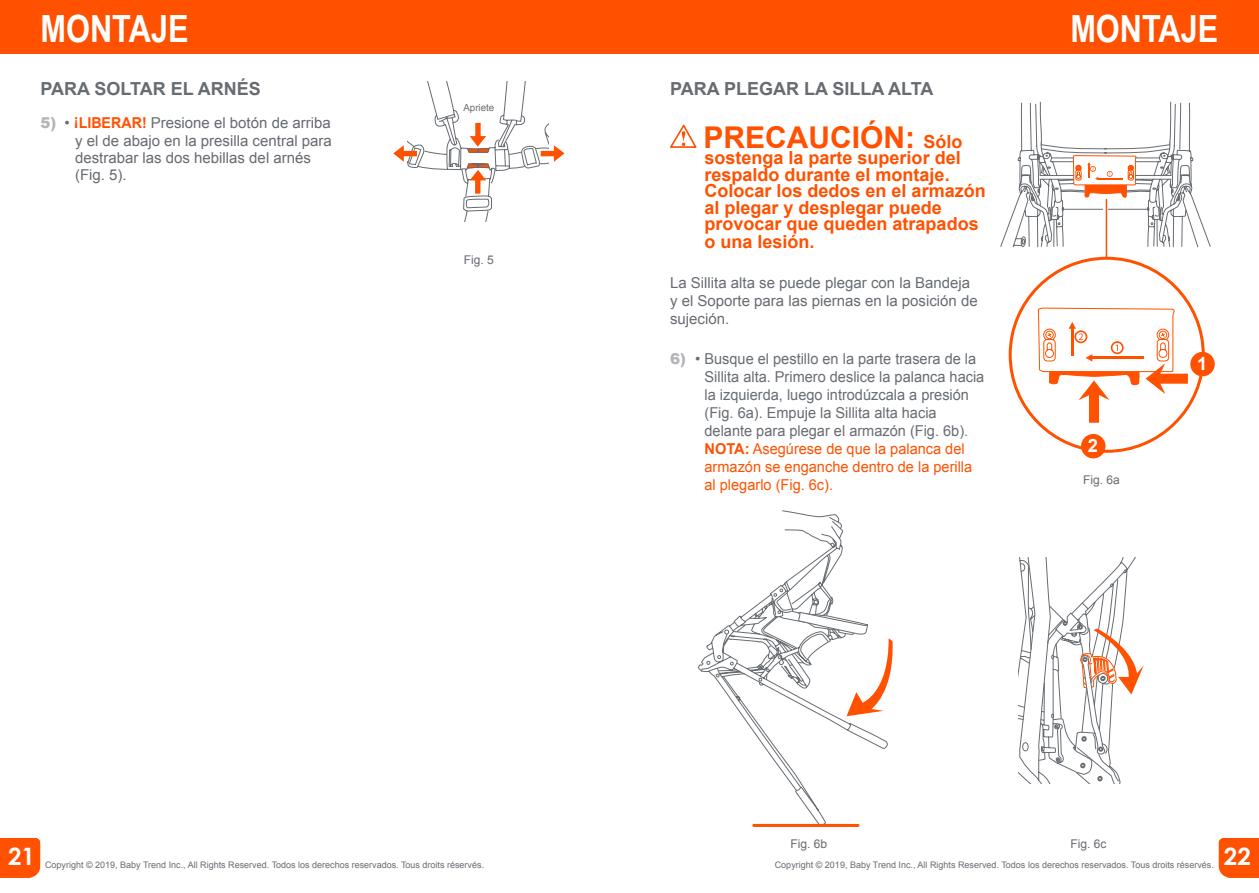
<style>
.page{position:relative;width:1259px;height:893px;background:#fff}
.page>*{position:absolute;margin:0;border:0;box-sizing:border-box;transform-origin:0 0}
.t1{font:700 37.5px "Arial Narrow";color:#fff}
.t2{font:700 30px "Arial";color:#ff5100}
.t3{font:700 24px "Century Gothic";color:#fff}
.t4{font:700 18.3px "Arial";color:#fff}
.t5{font:700 18px/16.8px "Arial";color:#ff5100}
.t6{font:700 18px "Arial";color:#676c72}
.t7{font:15px/18px "Arial";color:#676c72}
.t8{font:15px/17.2px "Arial";color:#666a71}
.t9{font:12px "Arial";color:#666a71}
.t10{font:9.75px "Arial";color:#6d6b6d}
.t11{font:9px "Arial";color:#676c72}
.s1{font-weight:900;color:#b6b5b6}
.s2{color:#6d6b6d}
.s3{font-weight:700;color:#ff5100}
.s4{font-size:18px}
.s5{font-weight:900;color:#b3b5b8}
.s6{color:#41ad49}
.s7{color:#ff5100}
</style>
<div class="page">
<div style="left:0;top:838px;width:40px;height:40px;background:#ff5100"></div>
<div style="left:1218px;top:838px;width:41px;height:40px;background:#ff5100"></div>
<div style="left:0;top:0;width:629px;height:54px;background:#ff5100"></div>
<div style="left:629px;top:0;width:630px;height:54px;background:#ff5100"></div>
<svg style="left:393px;top:82px;width:171px;height:140px"></svg>
<svg style="left:670px;top:124px;width:27px;height:24px"></svg>
<svg style="left:697px;top:550px;width:191px;height:277px"></svg>
<svg style="left:782px;top:510px;width:62px;height:40px"></svg>
<svg style="left:780px;top:612px;width:113px;height:104px"></svg>
<hr style="left:753px;top:824px;width:105px;height:3px;background:#ff5100">
<svg style="left:1018px;top:557px;width:125px;height:226px"></svg>
<svg style="left:1000px;top:101px;width:211px;height:186px"></svg>
<hr style="left:1105px;top:200px;width:2px;height:58px;background:#ff5100">
<svg style="left:1037px;top:308px;width:151px;height:115px"></svg>
<div style="left:1190px;top:352px;width:24px;height:24px;background:#ff5100;border-radius:50%"></div>
<div style="left:1081px;top:434px;width:24px;height:24px;background:#ff5100;border-radius:50%"></div>
<h1 class="t1" style="left:40px;top:0;width:150px">MONTAJE</h1>
<h1 class="t1" style="left:1070px;top:0;width:150px">MONTAJE</h1>
<p class="t6" style="left:40px;top:76px;width:222px">PARA SOLTAR EL ARNÉS</p>
<p class="t8" style="left:75px;top:115px;width:258px;text-indent:-34px"><span class="s1">5)</span> <span class="s2">•</span> <sup>¡</sup><span class="s3">LIBERAR!</span> Presione el botón de arriba y el de abajo en la presilla central para destrabar las dos hebillas del arnés (Fig. 5).</p>
<p class="t10" style="left:463px;top:101px;width:32px">Apriete</p>
<p class="t9" style="left:464px;top:252px;width:32px">Fig. 5</p>
<p class="t6" style="left:670px;top:77px;width:265px">PARA PLEGAR LA SILLA ALTA</p>
<h2 class="t2" style="left:703px;top:117px;width:261px">PRECAUCIÓN: <span class="s4">Sólo</span></h2>
<p class="t5" style="left:704px;top:150px;width:283px">sostenga la parte superior del respaldo durante el montaje.<br>Colocar los dedos en el armazón al plegar y desplegar puede provocar que queden atrapados o una lesión.</p>
<p class="t7" style="left:670px;top:274px;width:309px">La Sillita alta se puede plegar con la Bandeja y el Soporte para las piernas en la posición de sujeción.</p>
<p class="t7" style="left:704px;top:349px;width:281px;text-indent:-34px"><span class="s5">6)</span> • Busque el pestillo en la parte trasera de la Sillita alta. Primero deslice la palanca hacia la izquierda, luego introdúzcala a presión (Fig. 6a). Empuje la Sillita alta hacia delante para plegar el armazón (Fig. 6b)<span class="s6">.<br></span><span class="s3">NOTA:</span> <span class="s7">Asegúrese de que la palanca del armazón se enganche dentro de la perilla al plegarlo (Fig. 6c).</span></p>
<p class="t4" style="left:1087px;top:433px;width:12px">2</p>
<p class="t9" style="left:1083px;top:471px;width:38px">Fig. 6a</p>
<p class="t4" style="left:1197px;top:351px;width:12px">1</p>
<p class="t9" style="left:790px;top:836px;width:38px">Fig. 6b</p>
<p class="t9" style="left:1070px;top:836px;width:38px">Fig. 6c</p>
<h3 class="t3" style="left:8px;top:842px;width:28px">21</h3>
<h3 class="t3" style="left:1224px;top:842px;width:28px">22</h3>
<p class="t11" style="left:45px;top:858px;width:441px">Copyright © 2019, Baby Trend Inc., All Rights Reserved. Todos los derechos reservados. Tous droits réservés.</p>
<p class="t11" style="left:775px;top:858px;width:441px">Copyright © 2019, Baby Trend Inc., All Rights Reserved. Todos los derechos reservados. Tous droits réservés.</p>
</div>
